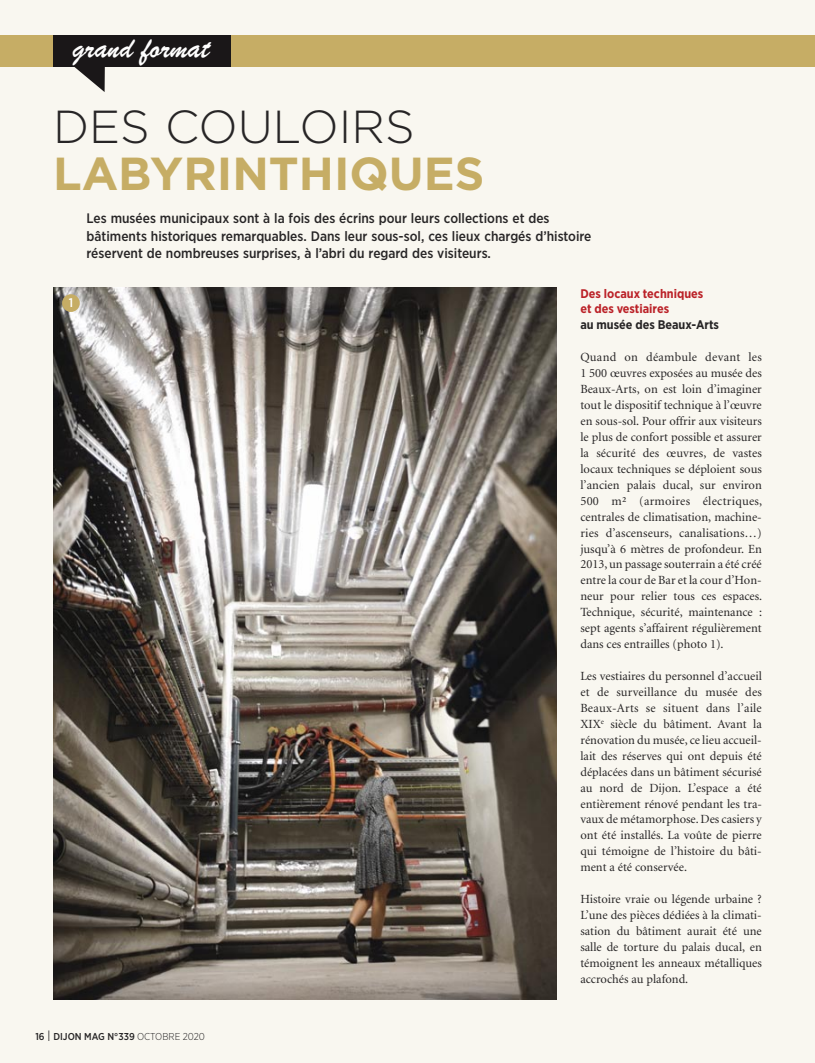
<style>
.page{position:relative;width:815px;height:1063px;background:#f9f7f0}
.page>*{position:absolute;margin:0;border:0;box-sizing:border-box;transform-origin:0 0}
.t1{font:700 46.25px "Gotham";color:#c6ad65}
.t2{font:300 46.25px "Gotham";color:#272526}
.t3{font:28.75px "Brush Script BT";color:#fff}
.t4{font:500 13.75px/17.5px "Gotham Narrow";color:#272526}
.t5{font:12.5px/16px "Minion";color:#272526;text-align:justify}
.t6{font:700 12.5px/16px "Gotham Narrow";color:#bb2228}
.t7{font:500 12.5px "Gotham Narrow";color:#fff}
.t8{font:500 10px "Gotham Narrow";color:#272526}
.s1{color:#272526}
.s2{font-weight:300;font-size:15px}
.s3{font-weight:300}
</style>
<div class="page">
<img style="left:53px;top:287px;width:503px;height:712px">
<div style="left:62px;top:294px;width:18px;height:18px;background:#c6ad65;border-radius:50%"></div>
<div style="left:230px;top:35px;width:585px;height:32px;background:#c6ad65"></div>
<div style="left:0;top:35px;width:53px;height:32px;background:#c6ad65"></div>
<svg style="left:74px;top:67px;width:31px;height:25px"></svg>
<div style="left:53px;top:35px;width:177px;height:32px;background:#1a1718"></div>
<p class="t3" style="left:73px;top:36px;width:138px">grand format</p>
<p class="t2" style="left:53px;top:111px;width:363px">DES COULOIRS</p>
<p class="t1" style="left:53px;top:156px;width:433px">LABYRINTHIQUES</p>
<p class="t4" style="left:87px;top:211px;width:506px">Les musées municipaux sont à la fois des écrins pour leurs collections et des bâtiments historiques remarquables. Dans leur sous-sol, ces lieux chargés d’histoire réservent de nombreuses surprises, à l’abri du regard des visiteurs.</p>
<p class="t7" style="left:69px;top:298px;width:6px">1</p>
<p class="t6" style="left:580px;top:286px;width:140px">Des locaux techniques<br>et des vestiaires<br><span class="s1">au musée des Beaux-Arts</span></p>
<p class="t5" style="left:580px;top:350px;width:183px">Quand on déambule devant les 1 500 œuvres exposées au musée des Beaux-Arts, on est loin d’imaginer tout le dispositif technique à l’œuvre en sous-sol. Pour offrir aux visiteurs le plus de confort possible et assurer la sécurité des œuvres, de vastes locaux techniques se déploient sous l’ancien palais ducal, sur environ 500 m² (armoires électriques, centrales de climatisation, machine&shy;ries d’ascenseurs, canalisations…) jusqu’à 6 mètres de profondeur. En 2013, un passage souterrain a été créé entre la cour de Bar et la cour d’Hon&shy;neur pour relier tous ces espaces.<br>Technique, sécurité, maintenance : sept agents s’affairent régulièrement dans ces entrailles (photo 1).</p>
<p class="t5" style="left:580px;top:669px;width:183px">Les vestiaires du personnel d’accueil et de surveillance du musée des Beaux-Arts se situent dans l’aile XIX<sup>e</sup> siècle du bâtiment. Avant la rénovation du musée, ce lieu accueil&shy;lait des réserves qui ont depuis été déplacées dans un bâtiment sécurisé au nord de Dijon. L’espace a été entièrement rénové pendant les tra&shy;vaux de métamorphose. Des casiers y ont été installés. La voûte de pierre qui témoigne de l’histoire du bâti&shy;ment a été conservée.</p>
<p class="t5" style="left:580px;top:892px;width:183px">Histoire vraie ou légende urbaine ?<br>L’une des pièces dédiées à la climati&shy;sation du bâtiment aurait été une salle de torture du palais ducal, en témoignent les anneaux métalliques accrochés au plafond.</p>
<p class="t8" style="left:35px;top:1032px;width:171px">16 <span class="s2">I</span> DIJON MAG N°339 <span class="s3">OCTOBRE 2020</span></p>
</div>
